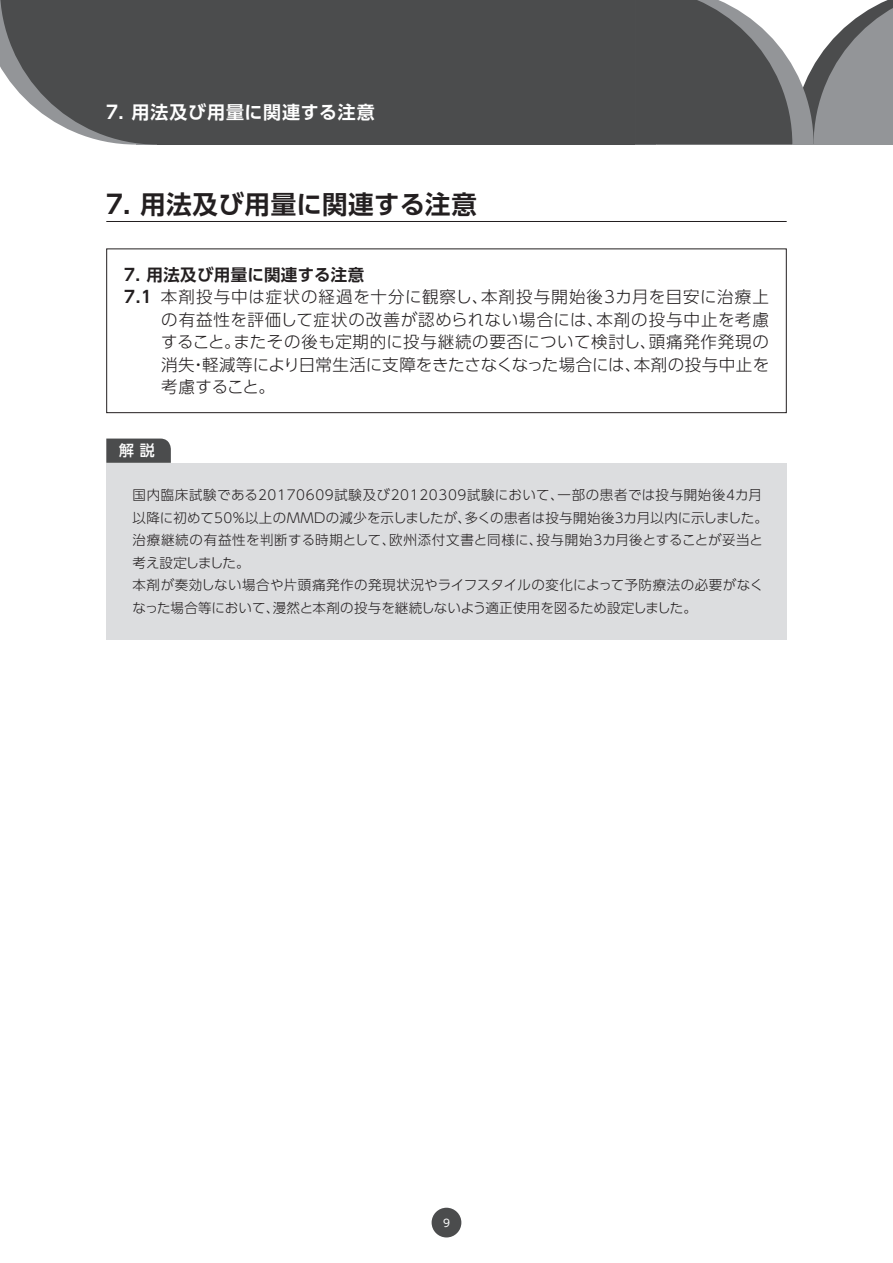
<style>
.page{position:relative;width:893px;height:1263px;background:#fff}
.page>*{position:absolute;margin:0;border:0;box-sizing:border-box;transform-origin:0 0}
.t1{font:700 25.5px "UD Shin Go Pr 6 De";letter-spacing:.02em;color:#231f20}
.t2{font:700 18px "UD Shin Go Pr 6 De";letter-spacing:.045em;color:#fff}
.t3{font:300 16.5px/22.5px "UD Shin Go Pr 6";letter-spacing:.01em;color:#231f20;text-align:justify}
.t4{font:700 16.5px "UD Shin Go Pr 6 De";letter-spacing:.02em;color:#231f20}
.t5{font:500 15px "UD Shin Go Pr 6";color:#fff}
.t6{font:300 13.5px/22.5px "UD Shin Go Pr 6";letter-spacing:.025em;color:#231f20}
.t7{font:10.5px "UD Shin Go Pr 6";color:#fff}
.s1{font-family:"UD Shin Go Pr 6 De";font-weight:700}
</style>
<div class="page">
<div style="left:157px;top:0;width:250px;height:145px;background:#4b4c4d"></div>
<svg style="left:0;top:0;width:157px;height:145px;background:#6a6b6c"></svg>
<div style="left:385px;top:0;width:250px;height:145px;background:#4b4c4d"></div>
<svg style="left:635px;top:0;width:258px;height:145px;background:#797a7c"></svg>
<hr style="left:106px;top:221px;width:681px;height:1px;background:#231f20">
<div style="left:106px;top:463px;width:681px;height:177px;background:#dcdddf"></div>
<svg style="left:106px;top:439px;width:65px;height:24px;background:#4f5051"></svg>
<div style="left:106px;top:248px;width:681px;height:165px;border:1px solid #231f20"></div>
<div style="left:432px;top:1208px;width:29px;height:29px;background:#4b4c4d;border-radius:50%"></div>
<h2 class="t2" style="left:103px;top:97px;width:273px">７. 用法及び用量に関連する注意</h2>
<h1 class="t1" style="left:102px;top:183px;width:377px">７. 用法及び用量に関連する注意</h1>
<p class="t4" style="left:124px;top:261px;width:242px">7. 用法及び用量に関連する注意</p>
<p class="t3" style="left:161px;top:285px;width:610px;text-indent:-37px"><span class="s1">7.1</span> 本剤投与中は症状の経過を十分に観察し、本剤投与開始後3カ月を目安に治療上の有益性を評価して症状の改善が認められない場合には、本剤の投与中止を考慮すること。またその後も定期的に投与継続の要否について検討し、頭痛発作発現の消失・軽減等により日常生活に支障をきたさなくなった場合には、本剤の投与中止を考慮すること。</p>
<p class="t5" style="left:119px;top:438px;width:37px">解 説</p>
<p class="t6" style="left:132px;top:483px;width:637px">国内臨床試験である20170609試験及び20120309試験において、一部の患者では投与開始後4カ月以降に初めて50%以上のMMDの減少を示しましたが、多くの患者は投与開始後3カ月以内に示しました。治療継続の有益性を判断する時期として、欧州添付文書と同様に、投与開始3カ月後とすることが妥当と考え設定しました。<br>本剤が奏効しない場合や片頭痛発作の発現状況やライフスタイルの変化によって予防療法の必要がなくなった場合等において、漫然と本剤の投与を継続しないよう適正使用を図るため設定しました。</p>
<p class="t7" style="left:443px;top:1214px;width:8px">9</p>
</div>
